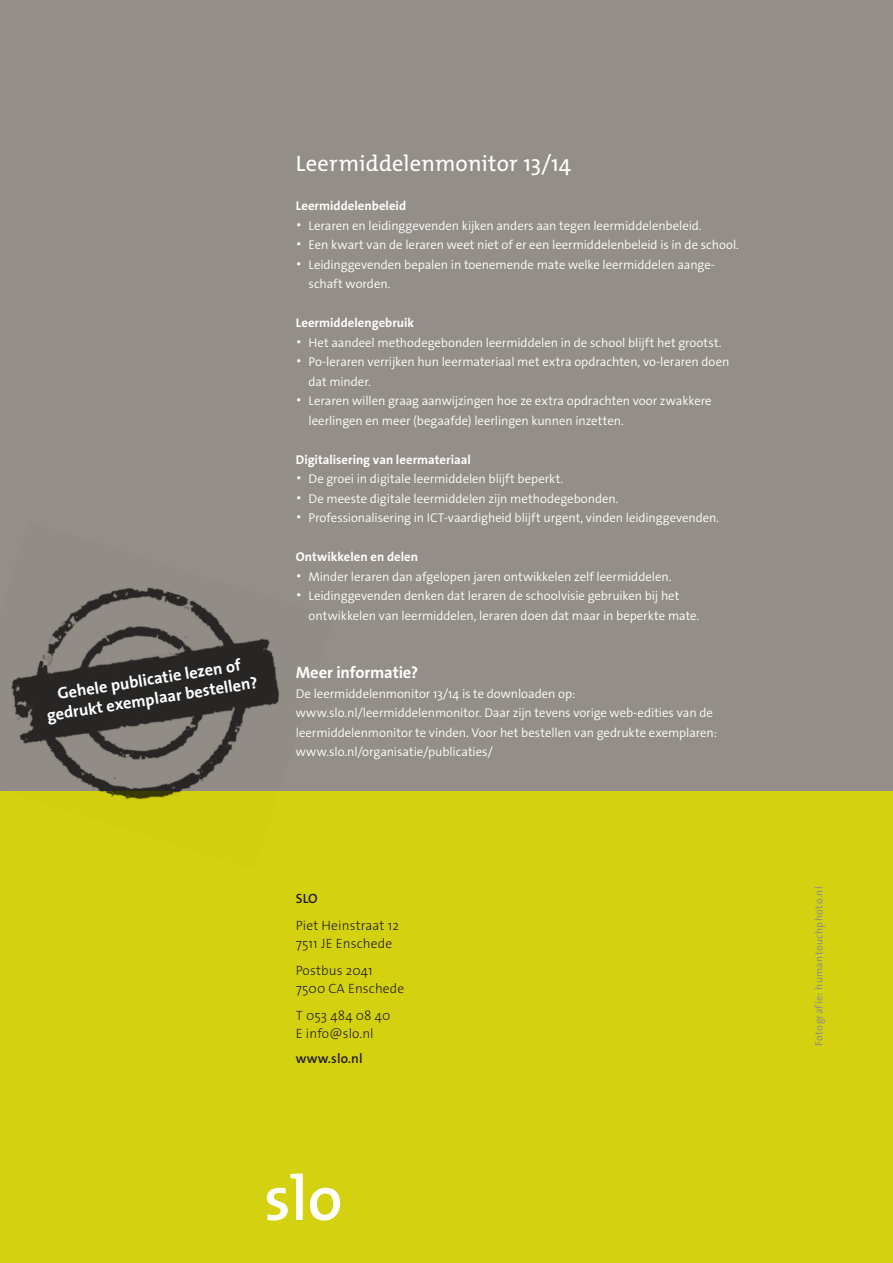
<style>
.page{position:relative;width:893px;height:1263px;background:#fff}
.page>*{position:absolute;margin:0;border:0;box-sizing:border-box;transform-origin:0 0}
.Tussenkop_magente{font:22.5px "The Mix Os F";letter-spacing:.01em;color:#fff}
.Tussenkop_magente-2{font:700 16.5px "The Sans Os F";letter-spacing:-.01em;color:#fff}
.t1{font:300 13.5px "The Sans Os F";letter-spacing:.01em;color:#231f20}
.t2{font:600 13.5px "The Sans Os F";letter-spacing:.01em;color:#231f20}
.bodytekst{font:300 12.75px/19.5px "The Sans Os F";letter-spacing:-.005em;color:#fff}
.bodytekst-2{font:700 12.75px "The Sans Os F";color:#fff}
.t3{font:10.5px "The Sans Os F";letter-spacing:.035em;color:#948d89}
.s1{font-size:27.75px}
</style>
<div class="page">
<div style="left:0;top:766px;width:893px;height:497px;background:#d4d110"></div>
<div style="left:0;top:0;width:893px;height:791px;background:#938e87"></div>
<svg style="left:267px;top:1173px;width:73px;height:47px"></svg>
<img style="left:11px;top:587px;width:269px;height:213px">
<p class="Tussenkop_magente-2" style="left:56px;top:683px;width:187px;rotate:-9deg">Gehele publicatie lezen of</p>
<p class="Tussenkop_magente-2" style="left:45px;top:705px;width:215px;rotate:-9deg">gedrukt exemplaar bestellen?</p>
<p class="Tussenkop_magente" style="left:296px;top:149px;width:277px">Leermiddelenmonitor 13/14</p>
<p class="bodytekst-2" style="left:296px;top:198px;width:112px">Leermiddelenbeleid</p>
<p class="bodytekst" style="left:296px;top:216px;width:407px"><span class="s1">·</span> Leraren en leidinggevenden kijken anders aan tegen leermiddelenbeleid.</p>
<p class="bodytekst" style="left:296px;top:235px;width:445px"><span class="s1">·</span> Een kwart van de leraren weet niet of er een leermiddelenbeleid is in de school.</p>
<p class="bodytekst" style="left:309px;top:255px;width:408px;text-indent:-13px"><span class="s1">·</span> Leidinggevenden bepalen in toenemende mate welke leermiddelen aange&shy;schaft worden.</p>
<p class="bodytekst-2" style="left:296px;top:315px;width:120px">Leermiddelengebruik</p>
<p class="bodytekst" style="left:296px;top:333px;width:427px"><span class="s1">·</span> Het aandeel methodegebonden leermiddelen in de school blijft het grootst.</p>
<p class="bodytekst" style="left:309px;top:352px;width:422px;text-indent:-13px"><span class="s1">·</span> Po-leraren verrijken hun leermateriaal met extra opdrachten, vo-leraren doen dat minder.</p>
<p class="bodytekst" style="left:309px;top:391px;width:405px;text-indent:-13px"><span class="s1">·</span> Leraren willen graag aanwijzingen hoe ze extra opdrachten voor zwakkere leerlingen en meer (begaafde) leerlingen kunnen inzetten.</p>
<p class="bodytekst-2" style="left:296px;top:451px;width:176px">Digitalisering van leermateriaal</p>
<p class="bodytekst" style="left:296px;top:469px;width:269px"><span class="s1">·</span> De groei in digitale leermiddelen blijft beperkt.</p>
<p class="bodytekst" style="left:296px;top:489px;width:324px"><span class="s1">·</span> De meeste digitale leermiddelen zijn methodegebonden.</p>
<p class="bodytekst" style="left:296px;top:508px;width:425px"><span class="s1">·</span> Professionalisering in ICT-vaardigheid blijft urgent, vinden leidinggevenden.</p>
<p class="bodytekst-2" style="left:296px;top:549px;width:124px">Ontwikkelen en delen</p>
<p class="bodytekst" style="left:296px;top:567px;width:377px"><span class="s1">·</span> Minder leraren dan afgelopen jaren ontwikkelen zelf leermiddelen.</p>
<p class="bodytekst" style="left:309px;top:586px;width:392px;text-indent:-13px"><span class="s1">·</span> Leidinggevenden denken dat leraren de schoolvisie gebruiken bij het ontwikkelen van leermiddelen, leraren doen dat maar in beperkte mate.</p>
<p class="Tussenkop_magente-2" style="left:296px;top:662px;width:124px">Meer informatie?</p>
<p class="bodytekst" style="left:296px;top:684px;width:423px">De leermiddelenmonitor 13/14 is te downloaden op: www.slo.nl/leermiddelenmonitor. Daar zijn tevens vorige web-edities van de leermiddelenmonitor te vinden. Voor het bestellen van gedrukte exemplaren:</p>
<p class="bodytekst" style="left:296px;top:742px;width:199px">www.slo.nl/organisatie/publicaties/</p>
<p class="t2" style="left:296px;top:890px;width:24px">SLO</p>
<p class="t1" style="left:296px;top:917px;width:105px">Piet Heinstraat 12</p>
<p class="t1" style="left:296px;top:935px;width:98px">7511 JE Enschede</p>
<p class="t1" style="left:296px;top:962px;width:78px">Postbus 2041</p>
<p class="t1" style="left:296px;top:980px;width:110px">7500 CA Enschede</p>
<p class="t1" style="left:296px;top:1007px;width:96px">T 053 484 08 40</p>
<p class="t1" style="left:296px;top:1025px;width:79px">E info@slo.nl</p>
<p class="t2" style="left:296px;top:1050px;width:68px">www.slo.nl</p>
<p class="t3" style="left:812px;top:1046px;width:161px;rotate:-90deg">Fotografie: humantouchphoto.nl</p>
</div>
